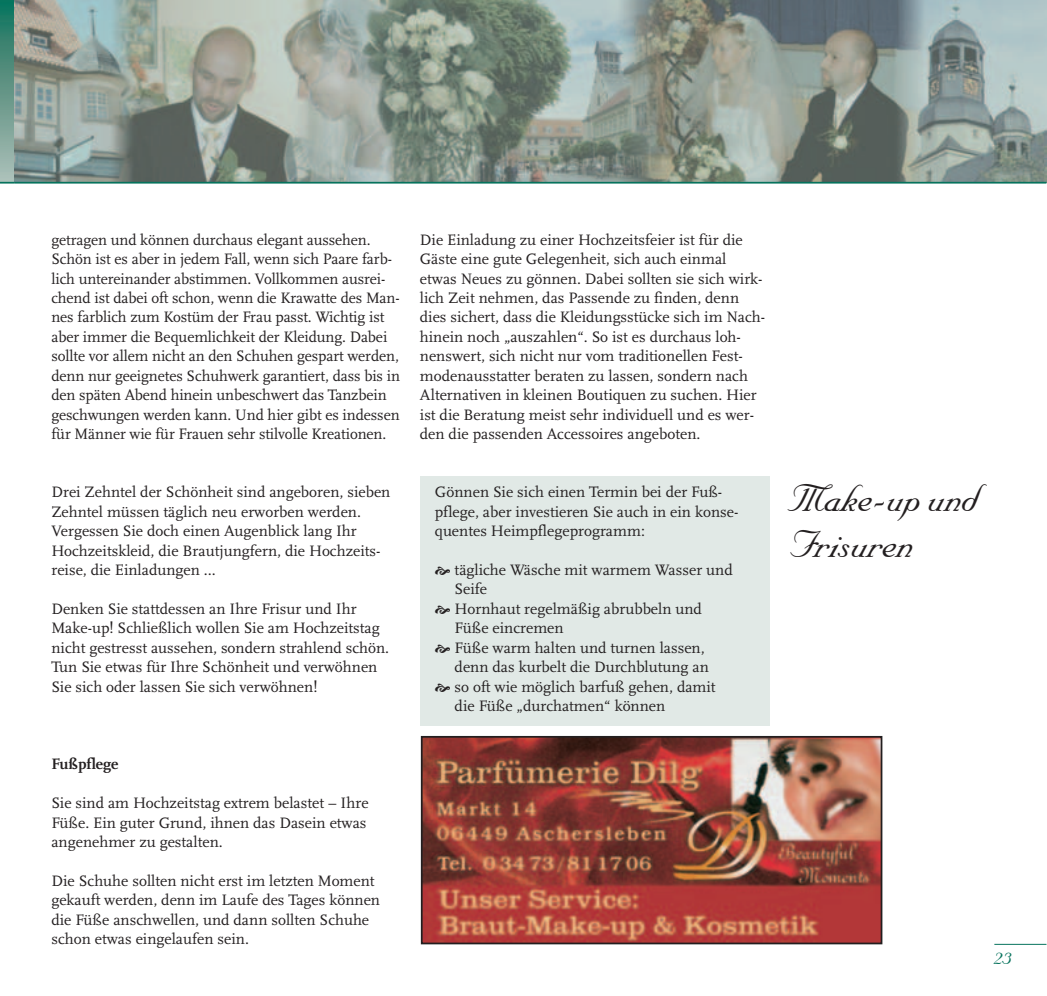
<style>
.page{position:relative;width:1047px;height:996px;background:#fff}
.page>*{position:absolute;margin:0;border:0;box-sizing:border-box;transform-origin:0 0}
.t1{font:45.5px/45.5px "Michael";color:#231f20}
.t2{font:28px "Michael";color:#07735d}
.t3{font:15.75px/19.4px "Scala";color:#231f20}
.t4{font:700 15.75px "Scala";color:#231f20}
</style>
<div class="page">
<div style="left:419px;top:476px;width:350px;height:249px;background:#e1e9e6"></div>
<svg style="left:0;top:0;width:14px;height:182px;background:#609788"></svg>
<img style="left:14px;top:0;width:1032px;height:182px">
<hr style="left:14px;top:182px;width:1032px;height:2px;background:#07735d">
<svg style="left:0;top:182px;width:14px;height:2px"></svg>
<hr style="left:994px;top:944px;width:52px;height:1px;background:#07735d">
<img style="left:424px;top:739px;width:455px;height:202px">
<div style="left:421px;top:736px;width:461px;height:208px;border:2px solid #231f20"></div>
<p class="t3" style="left:51px;top:231px;width:350px">getragen und können durchaus elegant aussehen.<br>Schön ist es aber in jedem Fall, wenn sich Paare farb&shy;lich untereinander abstimmen. Vollkommen ausrei&shy;chend ist dabei oft schon, wenn die Krawatte des Man&shy;nes farblich zum Kostüm der Frau passt. Wichtig ist aber immer die Bequemlichkeit der Kleidung. Dabei sollte vor allem nicht an den Schuhen gespart werden, denn nur geeignetes Schuhwerk garantiert, dass bis in den späten Abend hinein unbeschwert das Tanzbein geschwungen werden kann. Und hier gibt es indessen für Männer wie für Frauen sehr stilvolle Kreationen.</p>
<p class="t3" style="left:420px;top:231px;width:347px">Die Einladung zu einer Hochzeitsfeier ist für die Gäste eine gute Gelegenheit, sich auch einmal etwas Neues zu gönnen. Dabei sollten sie sich wirk&shy;lich Zeit nehmen, das Passende zu finden, denn dies sichert, dass die Kleidungsstücke sich im Nach&shy;hinein noch „auszahlen“. So ist es durchaus loh&shy;nenswert, sich nicht nur vom traditionellen Fest&shy;modenausstatter beraten zu lassen, sondern nach Alternativen in kleinen Boutiquen zu suchen. Hier ist die Beratung meist sehr individuell und es wer&shy;den die passenden Accessoires angeboten.</p>
<p class="t3" style="left:51px;top:484px;width:340px">Drei Zehntel der Schönheit sind angeboren, sieben Zehntel müssen täglich neu erworben werden.<br>Vergessen Sie doch einen Augenblick lang Ihr Hochzeitskleid, die Brautjungfern, die Hochzeits&shy;reise, die Einladungen …</p>
<p class="t3" style="left:51px;top:600px;width:339px">Denken Sie stattdessen an Ihre Frisur und Ihr Make-up! Schließlich wollen Sie am Hochzeitstag nicht gestresst aussehen, sondern strahlend schön.<br>Tun Sie etwas für Ihre Schönheit und verwöhnen Sie sich oder lassen Sie sich verwöhnen!</p>
<p class="t4" style="left:51px;top:758px;width:69px">Fußpflege</p>
<p class="t3" style="left:51px;top:795px;width:319px">Sie sind am Hochzeitstag extrem belastet – Ihre<br>Füße. Ein guter Grund, ihnen das Dasein etwas angenehmer zu gestalten.</p>
<p class="t3" style="left:51px;top:872px;width:330px">Die Schuhe sollten nicht erst im letzten Moment gekauft werden, denn im Laufe des Tages können die Füße anschwellen, und dann sollten Schuhe schon etwas eingelaufen sein.</p>
<p class="t3" style="left:435px;top:484px;width:305px">Gönnen Sie sich einen Termin bei der Fuß&shy;pflege, aber investieren Sie auch in ein konse&shy;quentes Heimpflegeprogramm:</p>
<p class="t3" style="left:454px;top:561px;width:279px">tägliche Wäsche mit warmem Wasser und<br>Seife<br>Hornhaut regelmäßig abrubbeln und<br>Füße eincremen<br>Füße warm halten und turnen lassen, denn das kurbelt die Durchblutung an<br>so oft wie möglich barfuß gehen, damit die Füße „durchatmen“ können</p>
<h1 class="t1" style="left:788px;top:473px;width:192px">Make-up und<br>Frisuren</h1>
<h2 class="t2" style="left:994px;top:938px;width:19px">23</h2>
</div>
